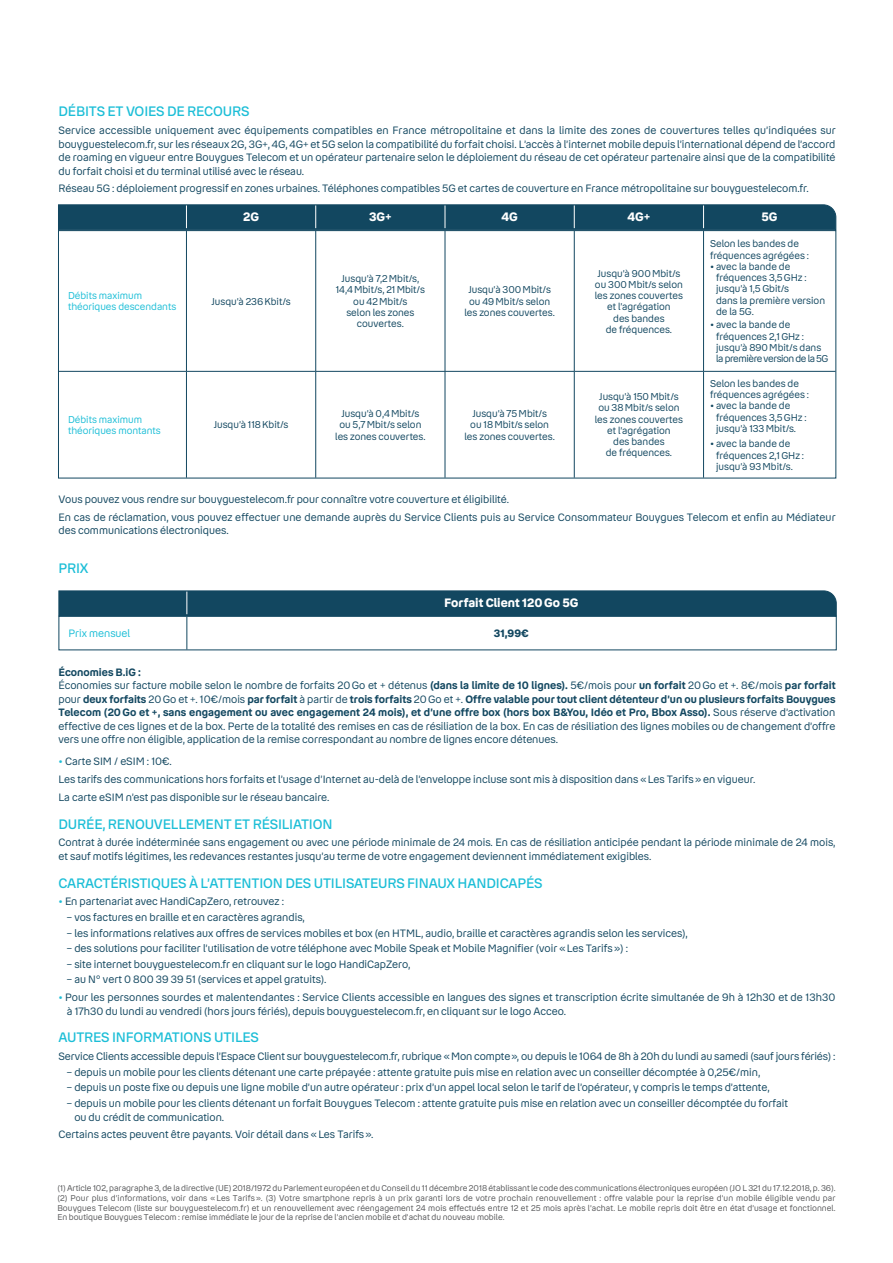
<style>
.page{position:relative;width:893px;height:1263px;background:#fff}
.page>*{position:absolute;margin:0;border:0;box-sizing:border-box;transform-origin:0 0}
.t1{font:500 13.5px "Bouygues Read";letter-spacing:-.01em;color:#1cbed7}
.t2{font:700 12px "Bouygues Read";color:#fff}
.t3{font:10.5px/13.5px "Bouygues Read";color:#124760}
.t4{font:10.5px "Bouygues Read";color:#1cbed7}
.t5{font:700 10.5px "Bouygues Read";color:#124760}
.t6{font:9.75px/11.2px "Bouygues Read";color:#124760;text-align:center}
.t7{font:9.75px/11.2px "Bouygues Read";color:#1cbed7}
.t8{font:8.25px/9.8px "Bouygues Read";color:#57585a;text-align:justify}
.s1{font-weight:700}
.s2{font-weight:600}
.s3{font-weight:700;color:#1cbed7}
</style>
<div class="page">
<hr style="left:186px;top:231px;width:1px;height:140px;background:#124760">
<hr style="left:315px;top:231px;width:1px;height:140px;background:#124760">
<hr style="left:445px;top:231px;width:1px;height:140px;background:#124760">
<hr style="left:574px;top:231px;width:1px;height:140px;background:#124760">
<hr style="left:703px;top:231px;width:1px;height:140px;background:#124760">
<hr style="left:59px;top:371px;width:127px;height:1px;background:#124760">
<hr style="left:186px;top:371px;width:1px;height:107px;background:#124760">
<hr style="left:186px;top:371px;width:130px;height:1px;background:#124760">
<hr style="left:315px;top:371px;width:1px;height:107px;background:#124760">
<hr style="left:316px;top:371px;width:129px;height:1px;background:#124760">
<hr style="left:445px;top:371px;width:129px;height:1px;background:#124760">
<hr style="left:574px;top:371px;width:129px;height:1px;background:#124760">
<hr style="left:445px;top:371px;width:1px;height:107px;background:#124760">
<hr style="left:574px;top:371px;width:1px;height:107px;background:#124760">
<hr style="left:703px;top:371px;width:1px;height:107px;background:#124760">
<hr style="left:703px;top:371px;width:133px;height:1px;background:#124760">
<svg style="left:58px;top:204px;width:779px;height:27px;background:#174b63"></svg>
<hr style="left:187px;top:617px;width:1px;height:32px;background:#124760">
<svg style="left:58px;top:590px;width:779px;height:27px;background:#174b63"></svg>
<p class="t1" style="left:58px;top:104px;width:193px">DÉBITS ET VOIES DE RECOURS</p>
<p class="t3" style="left:58px;top:124px;width:779px;text-align:justify">Service accessible uniquement avec équipements compatibles en France métropolitaine et dans la limite des zones de couvertures telles qu’indiquées sur bouyguestelecom.fr, sur les réseaux 2G, 3G+, 4G, 4G+ et 5G selon la compatibilité du forfait choisi. L’accès à l’internet mobile depuis l’international dépend de l’accord de roaming en vigueur entre Bouygues Telecom et un opérateur partenaire selon le déploiement du réseau de cet opérateur partenaire ainsi que de la compatibilité du forfait choisi et du terminal utilisé avec le réseau.</p>
<p class="t3" style="left:58px;top:182px;width:752px">Réseau 5G : déploiement progressif en zones urbaines. Téléphones compatibles 5G et cartes de couverture en France métropolitaine sur bouyguestelecom.fr.</p>
<p class="t2" style="left:243px;top:210px;width:17px">2G</p>
<p class="t2" style="left:369px;top:210px;width:24px">3G+</p>
<p class="t2" style="left:501px;top:210px;width:18px">4G</p>
<p class="t2" style="left:627px;top:210px;width:24px">4G+</p>
<p class="t2" style="left:761px;top:210px;width:18px">5G</p>
<p class="t7" style="left:68px;top:290px;width:110px">Débits maximum théoriques descendants</p>
<p class="t6" style="left:211px;top:296px;width:81px">Jusqu’à 236Kbit/s</p>
<p class="t6" style="left:336px;top:273px;width:91px">Jusqu’à 7,2Mbit/s,<br>14,4Mbit/s, 21Mbit/s ou 42Mbit/s<br>selon les zones couvertes.</p>
<p class="t6" style="left:464px;top:285px;width:92px">Jusqu’à 300Mbit/s ou 49Mbit/s selon les zones couvertes.</p>
<p class="t7" style="left:68px;top:414px;width:94px">Débits maximum théoriques montants</p>
<p class="t6" style="left:214px;top:419px;width:76px">Jusqu’à 118Kbit/s</p>
<p class="t6" style="left:335px;top:408px;width:92px">Jusqu’à 0,4Mbit/s ou 5,7Mbit/s selon les zones couvertes.</p>
<p class="t6" style="left:464px;top:408px;width:92px">Jusqu’à 75Mbit/s<br>ou 18Mbit/s selon les zones couvertes.</p>
<p class="t6" style="left:595px;top:268px;width:90px">Jusqu’à 900Mbit/s ou 300Mbit/s selon les zones couvertes et l’agrégation<br>des bandes<br>de fréquences.</p>
<p class="t6" style="left:595px;top:391px;width:90px">Jusqu’à 150Mbit/s ou 38Mbit/s selon les zones couvertes et l’agrégation<br>des bandes<br>de fréquences.</p>
<p class="t6" style="left:710px;top:238px;width:101px;text-align:left">Selon les bandes de fréquences agrégées :</p>
<p class="t6" style="left:716px;top:261px;width:110px;text-align:left;text-indent:-6px"><span class="s1">•</span> avec la bande de fréquences 3,5GHz : jusqu’à 1,5 Gbit/s<br>dans la première version de la 5G.</p>
<p class="t6" style="left:716px;top:319px;width:114px;text-align:left;text-indent:-6px"><span class="s1">•</span> avec la bande de fréquences 2,1GHz : jusqu’à 890Mbit/s dans la première version de la 5G</p>
<p class="t6" style="left:710px;top:378px;width:101px;text-align:left">Selon les bandes de fréquences agrégées :</p>
<p class="t6" style="left:716px;top:400px;width:92px;text-align:left;text-indent:-6px"><span class="s1">•</span> avec la bande de fréquences 3,5GHz : jusqu’à 133Mbit/s.</p>
<p class="t6" style="left:716px;top:438px;width:89px;text-align:left;text-indent:-6px"><span class="s1">•</span> avec la bande de fréquences 2,1GHz : jusqu’à 93Mbit/s.</p>
<p class="t3" style="left:58px;top:491px;width:779px;line-height:17.7px">Vous pouvez vous rendre sur bouyguestelecom.fr pour connaître votre couverture et éligibilité.<br>En cas de réclamation, vous pouvez effectuer une demande auprès du Service Clients puis au Service Consommateur Bouygues Telecom et enfin au Médiateur</p>
<p class="t3" style="left:58px;top:524px;width:172px">des communications électroniques.</p>
<p class="t1" style="left:58px;top:560px;width:32px">PRIX</p>
<p class="t2" style="left:444px;top:596px;width:136px">Forfait Client 120Go 5G</p>
<p class="t4" style="left:68px;top:627px;width:63px">Prix mensuel</p>
<p class="t5" style="left:494px;top:627px;width:36px">31,99€</p>
<p class="t3" style="left:58px;top:665px;width:779px"><span class="s2">Économies B.iG :<br></span>Économies sur facture mobile selon le nombre de forfaits 20Go et + détenus <span class="s2">(dans la limite de 10 lignes).</span> 5€/mois pour <span class="s2">un forfait</span> 20Go et +. 8€/mois <span class="s2">par forfait </span>pour <span class="s2">deux forfaits</span> 20Go et +. 10€/mois <span class="s2">par forfait</span> à partir de <span class="s2">trois forfaits</span> 20Go et +. <span class="s2">Offre valable pour tout client détenteur d’un ou plusieurs forfaits Bouygues Telecom (20Go et +, sans engagement ou avec engagement 24 mois), et d’une offre box (hors box B&amp;You, Idéo et Pro, Bbox Asso).</span> Sous réserve d’activation effective de ces lignes et de la box. Perte de la totalité des remises en cas de résiliation de la box. En cas de résiliation des lignes mobiles ou de changement d’offre vers une offre non éligible, application de la remise correspondant au nombre de lignes encore détenues.</p>
<p class="t3" style="left:58px;top:753px;width:698px;line-height:17.7px"><span class="s3">•</span> Carte SIM / eSIM : 10€.<br>Les tarifs des communications hors forfaits et l’usage d’Internet au-delà de l’enveloppe incluse sont mis à disposition dans «Les Tarifs» en vigueur.<br>La carte eSIM n’est pas disponible sur le réseau bancaire.</p>
<p class="t1" style="left:58px;top:816px;width:276px">DURÉE, RENOUVELLEMENT ET RÉSILIATION</p>
<p class="t3" style="left:58px;top:836px;width:778px">Contrat à durée indéterminée sans engagement ou avec une période minimale de 24 mois. En cas de résiliation anticipée pendant la période minimale de 24 mois, et sauf motifs légitimes, les redevances restantes jusqu’au terme de votre engagement deviennent immédiatement exigibles.</p>
<p class="t1" style="left:58px;top:875px;width:486px">CARACTÉRISTIQUES À L’ATTENTION DES UTILISATEURS FINAUX HANDICAPÉS</p>
<p class="t3" style="left:58px;top:895px;width:227px"><span class="s3">•</span> En partenariat avec HandiCapZero, retrouvez :</p>
<p class="t3" style="left:67px;top:911px;width:239px">– vos factures en braille et en caractères agrandis,</p>
<p class="t3" style="left:67px;top:926px;width:622px">– les informations relatives aux offres de services mobiles et box (en HTML, audio, braille et caractères agrandis selon les services),</p>
<p class="t3" style="left:67px;top:942px;width:563px">– des solutions pour faciliter l’utilisation de votre téléphone avec Mobile Speak et Mobile Magnifier (voir «Les Tarifs») :</p>
<p class="t3" style="left:67px;top:957px;width:345px">– site internet bouyguestelecom.fr en cliquant sur le logo HandiCapZero,</p>
<p class="t3" style="left:67px;top:973px;width:261px">– au N° vert 0 800 39 39 51 (services et appel gratuits).</p>
<p class="t3" style="left:67px;top:991px;width:770px;text-indent:-8px"><span class="s3">•</span> Pour les personnes sourdes et malentendantes : Service Clients accessible en langues des signes et transcription écrite simultanée de 9h à 12h30 et de 13h30 à 17h30 du lundi au vendredi (hors jours fériés), depuis bouyguestelecom.fr, en cliquant sur le logo Acceo.</p>
<p class="t1" style="left:58px;top:1030px;width:202px">AUTRES INFORMATIONS UTILES</p>
<p class="t3" style="left:58px;top:1050px;width:778px">Service Clients accessible depuis l’Espace Client sur bouyguestelecom.fr, rubrique «Mon compte», ou depuis le 1064 de 8h à 20h du lundi au samedi (sauf jours fériés) :</p>
<p class="t3" style="left:67px;top:1065px;width:695px">– depuis un mobile pour les clients détenant une carte prépayée : attente gratuite puis mise en relation avec un conseiller décomptée à 0,25€/min,</p>
<p class="t3" style="left:67px;top:1081px;width:704px">– depuis un poste fixe ou depuis une ligne mobile d’un autre opérateur : prix d’un appel local selon le tarif de l’opérateur, y compris le temps d’attente,</p>
<p class="t3" style="left:74px;top:1097px;width:715px;text-indent:-7px">– depuis un mobile pour les clients détenant un forfait Bouygues Telecom : attente gratuite puis mise en relation avec un conseiller décomptée du forfait ou du crédit de communication.</p>
<p class="t3" style="left:58px;top:1128px;width:316px">Certains actes peuvent être payants. Voir détail dans «Les Tarifs».</p>
<p class="t8" style="left:57px;top:1183px;width:780px">(1) Article 102, paragraphe 3, de la directive (UE) 2018/1972 du Parlement européen et du Conseil du 11 décembre 2018 établissant le code des communications électroniques européen (JO L 321 du 17.12.2018, p. 36). (2) Pour plus d’informations, voir dans «Les Tarifs ». (3) Votre smartphone repris à un prix garanti lors de votre prochain renouvellement : offre valable pour la reprise d’un mobile éligible vendu par Bouygues Telecom (liste sur bouyguestelecom.fr) et un renouvellement avec réengagement 24 mois effectués entre 12 et 25 mois après l’achat. Le mobile repris doit être en état d’usage et fonctionnel.<br>En boutique Bouygues Telecom : remise immédiate le jour de la reprise de l’ancien mobile et d’achat du nouveau mobile.</p>
</div>
